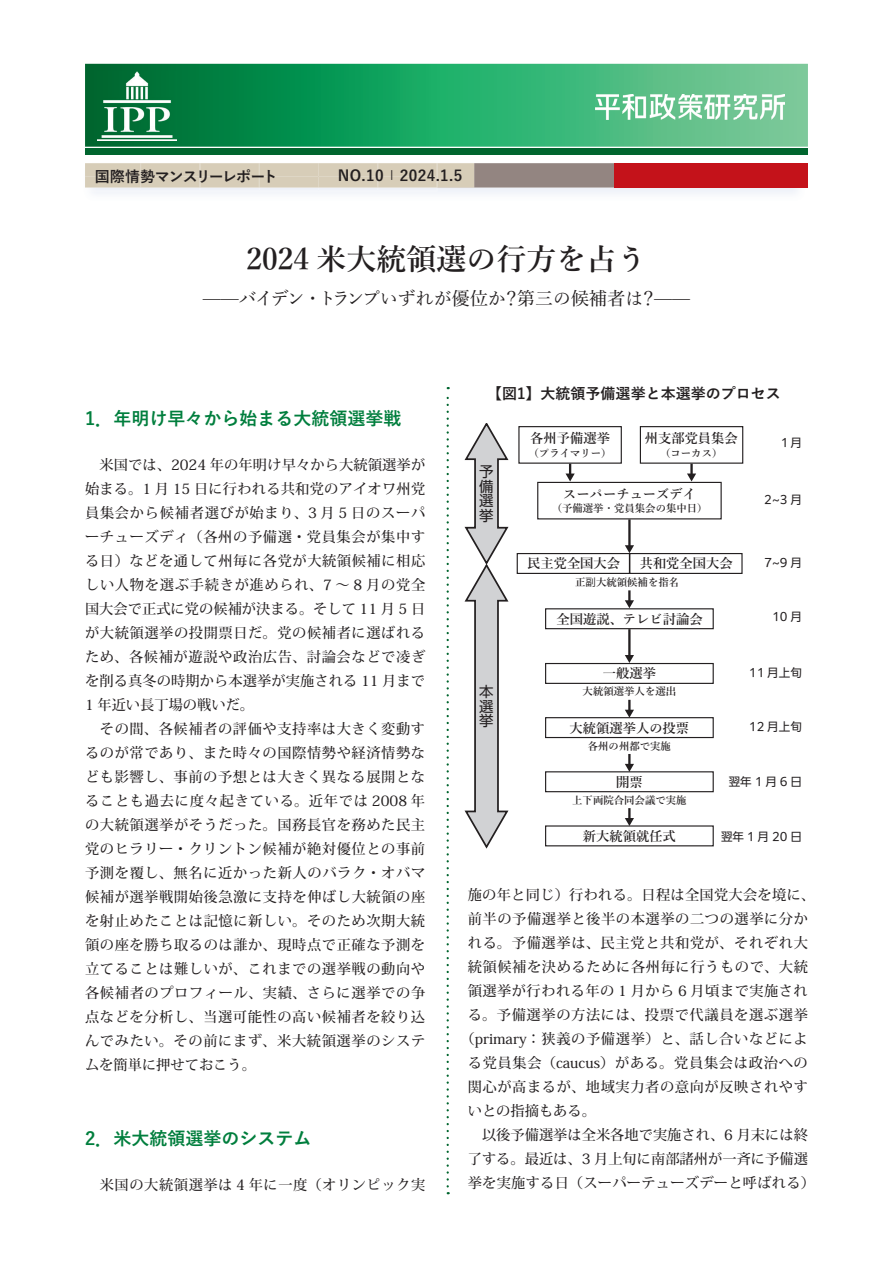
<style>
.page{position:relative;width:893px;height:1263px;background:#fff}
.page>*{position:absolute;margin:0;border:0;box-sizing:border-box;transform-origin:0 0}
.t1{font:600 30px "Yu Min";color:#231f20}
.t2{font:700 18px "Yu Go";color:#007e3d}
.t3{font:500 18px "Yu Min";letter-spacing:-.01em;color:#231f20}
.t4{font:700 15px "Yu Go";color:#231f20}
.t5{font:700 15px "Yu Go";letter-spacing:-.065em;color:#231f20}
.t6{font:14.4px/14.4px "PUD Shin Go Pr 6 N";color:#231f20;text-align:justify}
.t7{font:500 14.25px/24px "Koz Min Pro";letter-spacing:.04em;color:#231f20}
.t8{font:500 14.25px "Koz Min Pro";color:#231f20}
.t9{font:500 14.25px "Koz Min Pro";letter-spacing:.02em;color:#231f20}
.t10{font:500 14.25px "Koz Min Pro";letter-spacing:.015em;color:#231f20}
.t11{font:600 13.35px "Yu Min";color:#231f20}
.t12{font:11.55px "PUD Shin Go Pr 6 N";color:#231f20}
.t13{font:11.55px "PUD Shin Go Pr 6 N";letter-spacing:.25em;color:#231f20}
.t14{font:600 10.35px "Yu Min";color:#231f20}
.s1{font-size:10.5px}
.s2{font-family:"Koz Go Pr 6 N";font-weight:400}
</style>
<div class="page">
<svg style="left:85px;top:64px;width:723px;height:83px;background:#2da76a"></svg>
<img style="left:98px;top:71px;width:79px;height:32px">
<img style="left:595px;top:94px;width:190px;height:9px">
<div style="left:85px;top:148px;width:723px;height:7px;background:#00652e"></div>
<svg style="left:85px;top:103px;width:706px;height:88px"></svg>
<div style="left:615px;top:163px;width:193px;height:25px;background:#c4121a"></div>
<svg style="left:447px;top:387px;width:2px;height:799px"></svg>
<svg style="left:464px;top:423px;width:45px;height:426px"></svg>
<div style="left:545px;top:771px;width:169px;height:21px;border:1px solid #231f20"></div>
<svg style="left:625px;top:808px;width:9px;height:18px"></svg>
<div style="left:545px;top:717px;width:169px;height:21px;border:1px solid #231f20"></div>
<svg style="left:625px;top:754px;width:9px;height:18px"></svg>
<div style="left:545px;top:663px;width:169px;height:21px;border:1px solid #231f20"></div>
<svg style="left:625px;top:700px;width:9px;height:18px"></svg>
<div style="left:517px;top:553px;width:113px;height:21px;border:1px solid #231f20"></div>
<div style="left:629px;top:553px;width:114px;height:21px;border:1px solid #231f20"></div>
<svg style="left:625px;top:590px;width:9px;height:18px"></svg>
<div style="left:545px;top:608px;width:169px;height:21px;border:1px solid #231f20"></div>
<hr style="left:628px;top:629px;width:3px;height:27px;background:#231f20">
<svg style="left:625px;top:655px;width:9px;height:8px"></svg>
<div style="left:537px;top:482px;width:185px;height:37px;border:1px solid #231f20"></div>
<hr style="left:628px;top:519px;width:3px;height:28px;background:#231f20">
<svg style="left:625px;top:545px;width:9px;height:8px"></svg>
<div style="left:518px;top:426px;width:104px;height:38px;border:1px solid #231f20"></div>
<svg style="left:565px;top:464px;width:10px;height:17px"></svg>
<div style="left:640px;top:426px;width:103px;height:38px;border:1px solid #231f20"></div>
<svg style="left:687px;top:464px;width:9px;height:17px"></svg>
<p class="t5" style="left:95px;top:168px;width:185px">国際情勢マンスリーレポート</p>
<p class="t4" style="left:338px;top:167px;width:126px">NO.10 <span class="s1">|</span> 2024.1.5</p>
<h1 class="t1" style="left:246px;top:242px;width:402px">2024 米大統領選の行方を占う</h1>
<p class="t3" style="left:203px;top:281px;width:489px">——バイデン・トランプいずれが優位か？第三の候補者は？——</p>
<p class="t2" style="left:85px;top:409px;width:318px">1．年明け早々から始まる大統領選挙戦</p>
<p class="t7" style="left:85px;top:452px;width:342px">　米国では、2024 年の年明け早々から大統領選挙が始まる。1 月 15 日に行われる共和党のアイオワ州党員集会から候補者選びが始まり、3 月 5 日のスーパーチューズディ（各州の予備選・党員集会が集中する日）などを通して州毎に各党が大統領候補に相応しい人物を選ぶ手続きが進められ、7 ～ 8 月の党全国大会で正式に党の候補が決まる。そして 11 月 5 日が大統領選挙の投開票日だ。党の候補者に選ばれるため、各候補が遊説や政治広告、討論会などで凌ぎを削る真冬の時期から本選挙が実施される 11 月まで<br>1 年近い長丁場の戦いだ。<br>　その間、各候補者の評価や支持率は大きく変動するのが常であり、また時々の国際情勢や経済情勢なども影響し、事前の予想とは大きく異なる展開となることも過去に度々起きている。近年では 2008 年の大統領選挙がそうだった。国務長官を務めた民主党のヒラリー・クリントン候補が絶対優位との事前予測を覆し、無名に近かった新人のバラク・オバマ候補が選挙戦開始後急激に支持を伸ばし大統領の座を射止めたことは記憶に新しい。そのため次期大統領の座を勝ち取るのは誰か、現時点で正確な予測を立てることは難しいが、これまでの選挙戦の動向や各候補者のプロフィール、実績、さらに選挙での争点などを分析し、当選可能性の高い候補者を絞り込んでみたい。その前にまず、米大統領選挙のシステムを簡単に押せておこう。</p>
<p class="t2" style="left:85px;top:1129px;width:228px">2．米大統領選挙のシステム</p>
<p class="t7" style="left:85px;top:1172px;width:342px">　米国の大統領選挙は 4 年に一度（オリンピック実</p>
<p class="t4" style="left:487px;top:385px;width:295px">【図1】大統領予備選挙と本選挙のプロセス</p>
<p class="t6" style="left:479px;top:465px;width:16px">予備選挙</p>
<p class="t6" style="left:479px;top:685px;width:16px">本選挙</p>
<p class="t11" style="left:530px;top:431px;width:81px">各州予備選挙</p>
<p class="t14" style="left:528px;top:447px;width:85px">（プライマリー）</p>
<p class="t11" style="left:645px;top:431px;width:94px">州支部党員集会</p>
<p class="t14" style="left:660px;top:447px;width:64px">（コーカス）</p>
<p class="t11" style="left:563px;top:486px;width:134px">スーパーチューズデイ</p>
<p class="t14" style="left:552px;top:503px;width:157px">（予備選挙・党員集会の集中日）</p>
<p class="t12" style="left:779px;top:436px;width:25px">１月</p>
<p class="t12" style="left:764px;top:493px;width:39px">2~3 月</p>
<p class="t11" style="left:527px;top:556px;width:94px">民主党全国大会</p>
<p class="t11" style="left:640px;top:556px;width:94px">共和党全国大会</p>
<p class="t14" style="left:575px;top:576px;width:105px">正<span class="s2">副</span>大統領候補を指名</p>
<p class="t11" style="left:557px;top:611px;width:148px">全国遊説、テレビ討論会</p>
<p class="t12" style="left:764px;top:556px;width:39px">7~9 月</p>
<p class="t12" style="left:772px;top:610px;width:31px">10 月</p>
<p class="t11" style="left:603px;top:666px;width:55px">一般選挙</p>
<p class="t14" style="left:583px;top:686px;width:95px">大統領選挙人を選出</p>
<p class="t12" style="left:749px;top:666px;width:55px">11 月上旬</p>
<p class="t11" style="left:570px;top:720px;width:121px">大統領選挙人の投票</p>
<p class="t14" style="left:588px;top:740px;width:85px">各州の州都で実施</p>
<p class="t12" style="left:749px;top:720px;width:55px">12 月上旬</p>
<p class="t11" style="left:616px;top:774px;width:28px">開票</p>
<p class="t14" style="left:572px;top:794px;width:116px">上下両院合同会議で実施</p>
<p class="t11" style="left:583px;top:828px;width:94px">新大統領就任式</p>
<p class="t12" style="left:729px;top:775px;width:75px">翌年1月6日</p>
<p class="t13" style="left:721px;top:830px;width:82px">翌年1月20日</p>
<p class="t9" style="left:468px;top:884px;width:349px">施の年と同じ）行われる。日程は全国党大会を境に、</p>
<p class="t7" style="left:468px;top:906px;width:342px">前半の予備選挙と後半の本選挙の二つの選挙に分か</p>
<p class="t7" style="left:468px;top:930px;width:342px">れる。予備選挙は、民主党と共和党が、それぞれ大</p>
<p class="t7" style="left:468px;top:954px;width:342px">統領候補を決めるために各州毎に行うもので、大統</p>
<p class="t7" style="left:468px;top:978px;width:342px">領選挙が行われる年の 1 月から 6 月頃まで実施され</p>
<p class="t7" style="left:468px;top:1002px;width:342px">る。予備選挙の方法には、投票で代議員を選ぶ選挙</p>
<p class="t7" style="left:461px;top:1026px;width:349px">（primary：狭義の予備選挙）と、話し合いなどによ</p>
<p class="t7" style="left:468px;top:1050px;width:342px">る党員集会（caucus）がある。党員集会は政治への</p>
<p class="t7" style="left:468px;top:1074px;width:342px">関心が高まるが、地域実力者の意向が反映されやす</p>
<p class="t8" style="left:468px;top:1100px;width:130px">いとの指摘もある。</p>
<p class="t8" style="left:468px;top:1124px;width:342px">　以後予備選挙は全米各地で実施され、6 月末には終</p>
<p class="t8" style="left:468px;top:1148px;width:342px">了する。最近は、3 月上旬に南部諸州が一斉に予備選</p>
<p class="t10" style="left:468px;top:1172px;width:349px">挙を実施する日（スーパーテューズデーと呼ばれる）</p>
</div>
